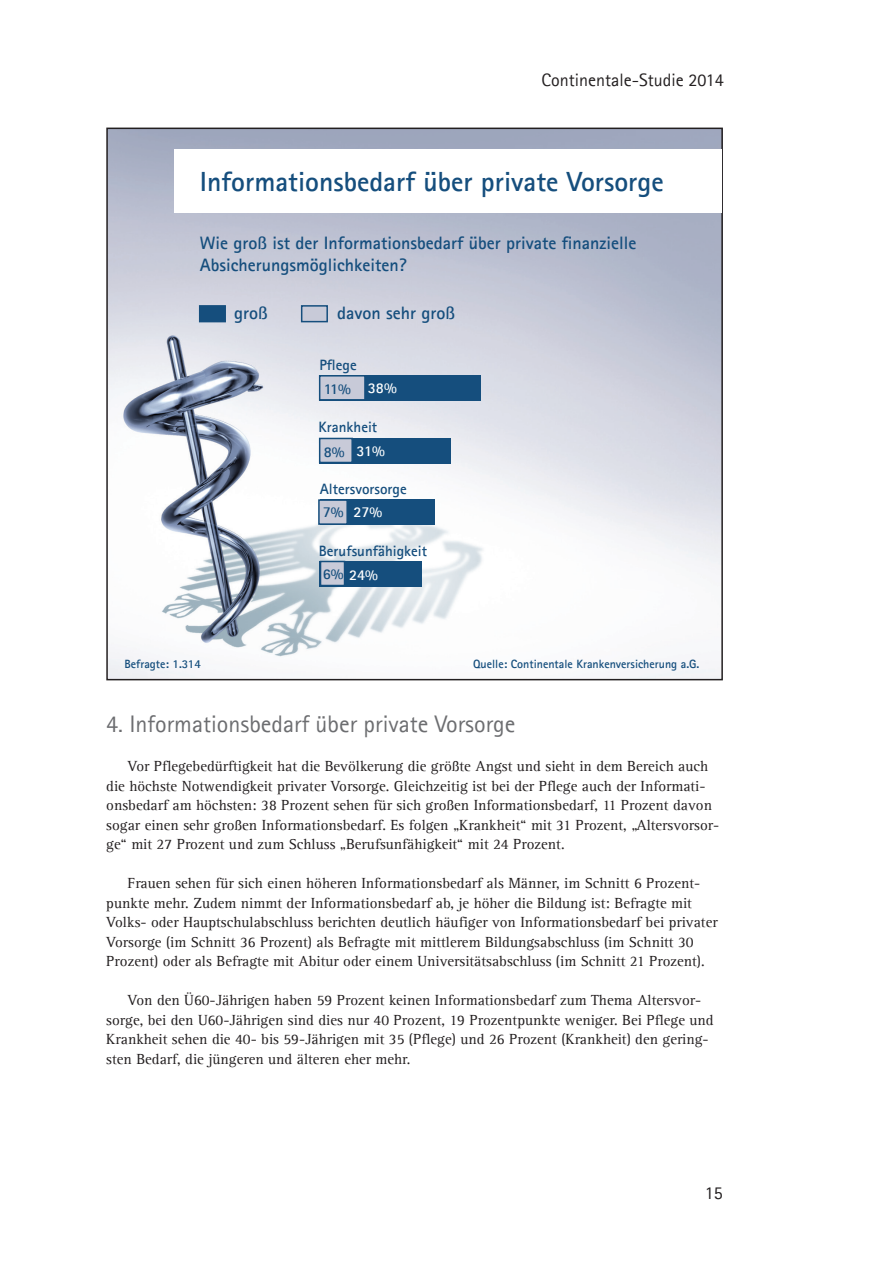
<style>
.page{position:relative;width:893px;height:1263px;background:#fff}
.page>*{position:absolute;margin:0;border:0;box-sizing:border-box;transform-origin:0 0}
.t1{font:700 27.75px "Agfa Rotis Sans Serif";color:#154e7d}
.t2{font:24px "Agfa Rotis Sans Serif";color:#6c6d70}
.t3{font:700 18px/21.6px "Agfa Rotis Sans Serif";color:#154e7d}
.t4{font:18px "Agfa Rotis Sans Serif";color:#231f20}
.t5{font:15px/19.5px "Agfa Rotis Serif";color:#231f20}
.t6{font:700 15px/24px "Agfa Rotis Sans Serif";color:#154e7d}
.t7{font:700 12px "Agfa Rotis Sans Serif";color:#154e7d}
.s1{color:#fff}
</style>
<div class="page">
<img style="left:109px;top:131px;width:611px;height:546px">
<div style="left:106px;top:128px;width:617px;height:552px;border:2px solid #231f20"></div>
<div style="left:174px;top:149px;width:547px;height:64px;background:#fff"></div>
<div style="left:199px;top:305px;width:27px;height:17px;background:#154e7d;border:2px solid #154e7d"></div>
<div style="left:319px;top:561px;width:102px;height:26px;background:#154e7d"></div>
<div style="left:320px;top:561px;width:25px;height:25px;background:#c8cad8;border:2px solid #154e7d"></div>
<div style="left:320px;top:499px;width:115px;height:26px;background:#154e7d"></div>
<div style="left:318px;top:499px;width:30px;height:26px;background:#c8cad8;border:2px solid #154e7d"></div>
<div style="left:319px;top:438px;width:132px;height:25px;background:#154e7d"></div>
<div style="left:319px;top:438px;width:34px;height:25px;background:#c8cad8;border:2px solid #154e7d"></div>
<div style="left:319px;top:375px;width:162px;height:26px;background:#154e7d"></div>
<div style="left:319px;top:375px;width:47px;height:26px;background:#c8cad8;border:2px solid #154e7d"></div>
<div style="left:301px;top:305px;width:27px;height:17px;background:#c8cad8;border:2px solid #154e7d"></div>
<p class="t4" style="left:541px;top:69px;width:184px">Continentale-Studie 2014</p>
<h1 class="t1" style="left:200px;top:164px;width:465px">Informationsbedarf über private Vorsorge</h1>
<p class="t3" style="left:200px;top:232px;width:438px">Wie groß ist der Informationsbedarf über private finanzielle<br>Absicherungsmöglichkeiten?</p>
<p class="t3" style="left:234px;top:302px;width:35px">groß</p>
<p class="t3" style="left:337px;top:302px;width:119px">davon sehr groß</p>
<p class="t6" style="left:319px;top:353px;width:79px">Pflege<br>11% <span class="s1">38%</span></p>
<p class="t6" style="left:319px;top:415px;width:68px;text-align:center">Krankheit<br>8% <span class="s1">31%</span></p>
<p class="t6" style="left:320px;top:478px;width:88px;line-height:22.8px">Altersvorsorge<br>7% <span class="s1">27%</span></p>
<p class="t6" style="left:319px;top:538px;width:110px">Berufsunfähigkeit<br>6% <span class="s1">24%</span></p>
<p class="t7" style="left:124px;top:656px;width:78px">Befragte: 1.314</p>
<p class="t7" style="left:473px;top:657px;width:228px">Quelle: Continentale Krankenversicherung a.G.</p>
<h2 class="t2" style="left:106px;top:710px;width:411px">4. Informationsbedarf über private Vorsorge</h2>
<p class="t5" style="left:106px;top:757px;width:614px;text-indent:21px">Vor Pflegebedürftigkeit hat die Bevölkerung die größte Angst und sieht in dem Bereich auch die höchste Notwendigkeit privater Vorsorge. Gleichzeitig ist bei der Pflege auch der Informati&shy;onsbedarf am höchsten: 38 Prozent sehen für sich großen Informationsbedarf, 11 Prozent davon sogar einen sehr großen Informationsbedarf. Es folgen „Krankheit“ mit 31 Prozent, „Altersvorsor&shy;ge“ mit 27 Prozent und zum Schluss „Berufsunfähigkeit“ mit 24 Prozent.</p>
<p class="t5" style="left:106px;top:874px;width:613px;text-indent:21px">Frauen sehen für sich einen höheren Informationsbedarf als Männer, im Schnitt 6 Prozent&shy;punkte mehr. Zudem nimmt der Informationsbedarf ab, je höher die Bildung ist: Befragte mit Volks- oder Hauptschulabschluss berichten deutlich häufiger von Informationsbedarf bei privater Vorsorge (im Schnitt 36 Prozent) als Befragte mit mittlerem Bildungsabschluss (im Schnitt 30<br>Prozent) oder als Befragte mit Abitur oder einem Universitätsabschluss (im Schnitt 21 Prozent).</p>
<p class="t5" style="left:106px;top:991px;width:609px;text-indent:21px">Von den Ü60-Jährigen haben 59 Prozent keinen Informationsbedarf zum Thema Altersvor&shy;sorge, bei den U60-Jährigen sind dies nur 40 Prozent, 19 Prozentpunkte weniger. Bei Pflege und Krankheit sehen die 40- bis 59-Jährigen mit 35 (Pflege) und 26 Prozent (Krankheit) den gering&shy;sten Bedarf, die jüngeren und älteren eher mehr.</p>
<p class="t4" style="left:705px;top:1182px;width:19px">15</p>
</div>
